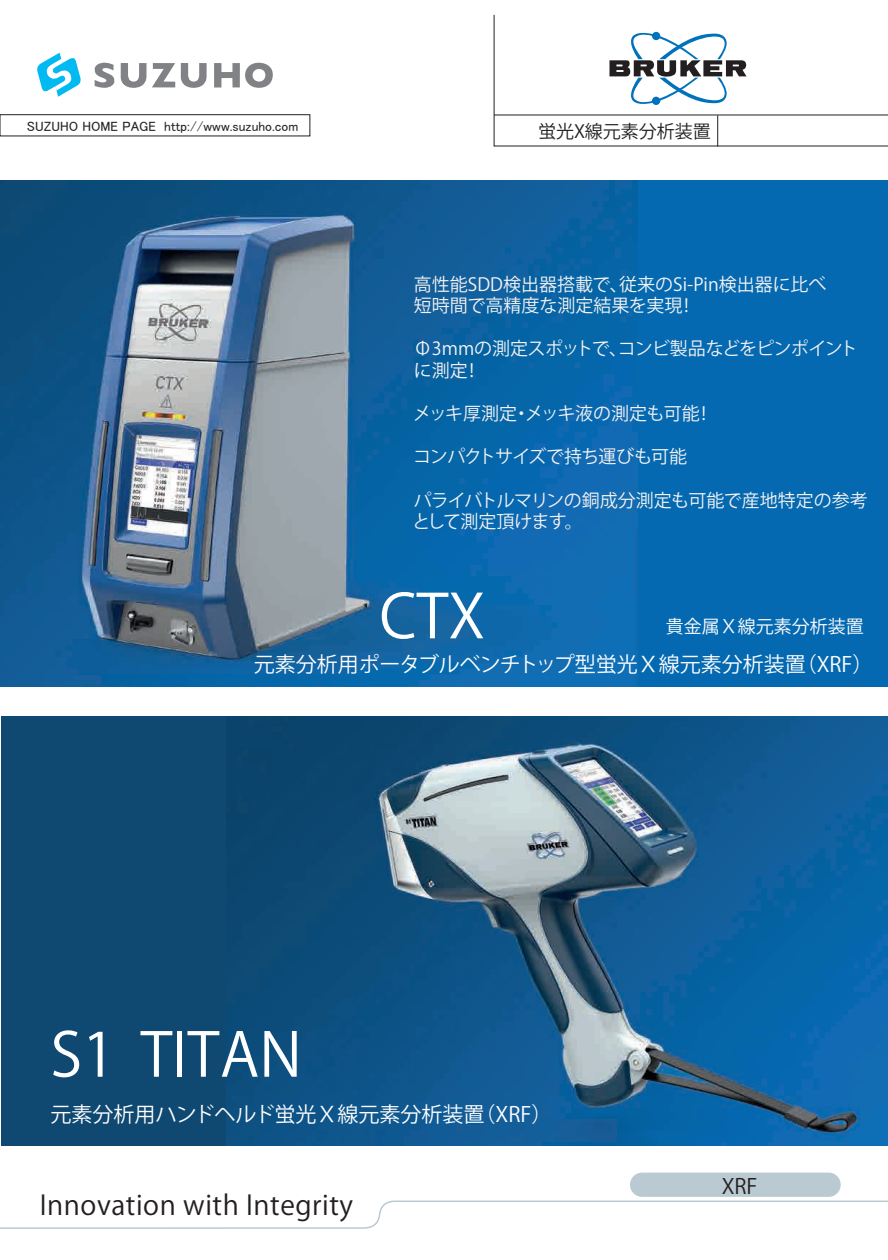
<style>
.page{position:relative;width:888px;height:1260px;background:#fff}
.page>*{position:absolute;margin:0;border:0;box-sizing:border-box;transform-origin:0 0}
.t1{font:60px "Koz Go Pr 6 N";color:#fff}
.t2{font:27px "Koz Go Pr 6 N";letter-spacing:.02em;color:#231f20}
.t3{font:21px "Koz Go Pr 6 N";color:#fff}
.t4{font:21px "Koz Go Pr 6 N";color:#231f20}
.t5{font:18px/21.6px "Koz Go Pr 6 N";color:#f5f3f3}
.t6{font:18px/21.6px "Koz Go Pr 6 N";letter-spacing:-.02em;color:#f5f3f3}
.t7{font:18px/21.6px "Koz Go Pr 6 N";letter-spacing:-.025em;color:#f5f3f3}
.t8{font:18px "Koz Go Pr 6 N";letter-spacing:-.04em;color:#f5f3f3}
.t9{font:18px "Koz Go Pr 6 N";color:#fff}
.t10{font:18px "Koz Go Pr 6 N";color:#231f20}
.t11{font:13.5px "MS P Gothic";color:#231f20}
</style>
<div class="page">
<svg style="left:493px;top:14px;width:395px;height:133px"></svg>
<div style="left:0;top:114px;width:310px;height:22px;border:1px solid #231f20"></div>
<svg style="left:37px;top:53px;width:44px;height:44px"></svg>
<svg style="left:181px;top:63px;width:26px;height:25px"></svg>
<svg style="left:94px;top:62px;width:81px;height:26px"></svg>
<svg style="left:214px;top:63px;width:59px;height:25px"></svg>
<svg style="left:609px;top:28px;width:138px;height:81px"></svg>
<div style="left:630px;top:1173px;width:211px;height:24px;background:#bacad2;border-radius:12px"></div>
<svg style="left:0;top:1200px;width:888px;height:29px"></svg>
<div style="left:10px;top:180px;width:878px;height:506px;background:#0469b1"></div>
<img style="left:0;top:180px;width:637px;height:506px">
<div style="left:1px;top:717px;width:774px;height:429px;background:#0f4972"></div>
<img style="left:226px;top:717px;width:662px;height:429px">
<p class="t11" style="left:27px;top:119px;width:273px">SUZUHO HOME PAGE http://www.suzuho.com</p>
<p class="t10" style="left:538px;top:122px;width:174px">蛍光X線元素分析装置</p>
<p class="t5" style="left:414px;top:274px;width:414px">高性能SDD検出器搭載で、従来のSi-Pin検出器に比べ短時間で高精度な測定結果を実現！</p>
<p class="t7" style="left:414px;top:338px;width:446px">Φ3mmの測定スポットで、コンビ製品などをピンポイントに測定！</p>
<p class="t5" style="left:413px;top:403px;width:301px">メッキ厚測定・メッキ液の測定も可能！</p>
<p class="t8" style="left:413px;top:447px;width:275px">コンパクトサイズで持ち運びも可能</p>
<p class="t6" style="left:412px;top:490px;width:457px">パライバトルマリンの銅成分測定も可能で産地特定の参考として測定頂けます。</p>
<h1 class="t1" style="left:379px;top:583px;width:107px">CTX</h1>
<p class="t3" style="left:254px;top:653px;width:621px">元素分析用ポータブルベンチトップ型蛍光Ｘ線元素分析装置（XRF）</p>
<p class="t9" style="left:666px;top:617px;width:199px">貴金属Ｘ線元素分析装置</p>
<h1 class="t1" style="left:50px;top:1021px;width:253px">S1 TITAN</h1>
<p class="t3" style="left:50px;top:1102px;width:503px">元素分析用ハンドヘルド蛍光Ｘ線元素分析装置（XRF）</p>
<h2 class="t2" style="left:40px;top:1190px;width:315px">Innovation with Integrity</h2>
<p class="t4" style="left:722px;top:1174px;width:37px">XRF</p>
</div>
